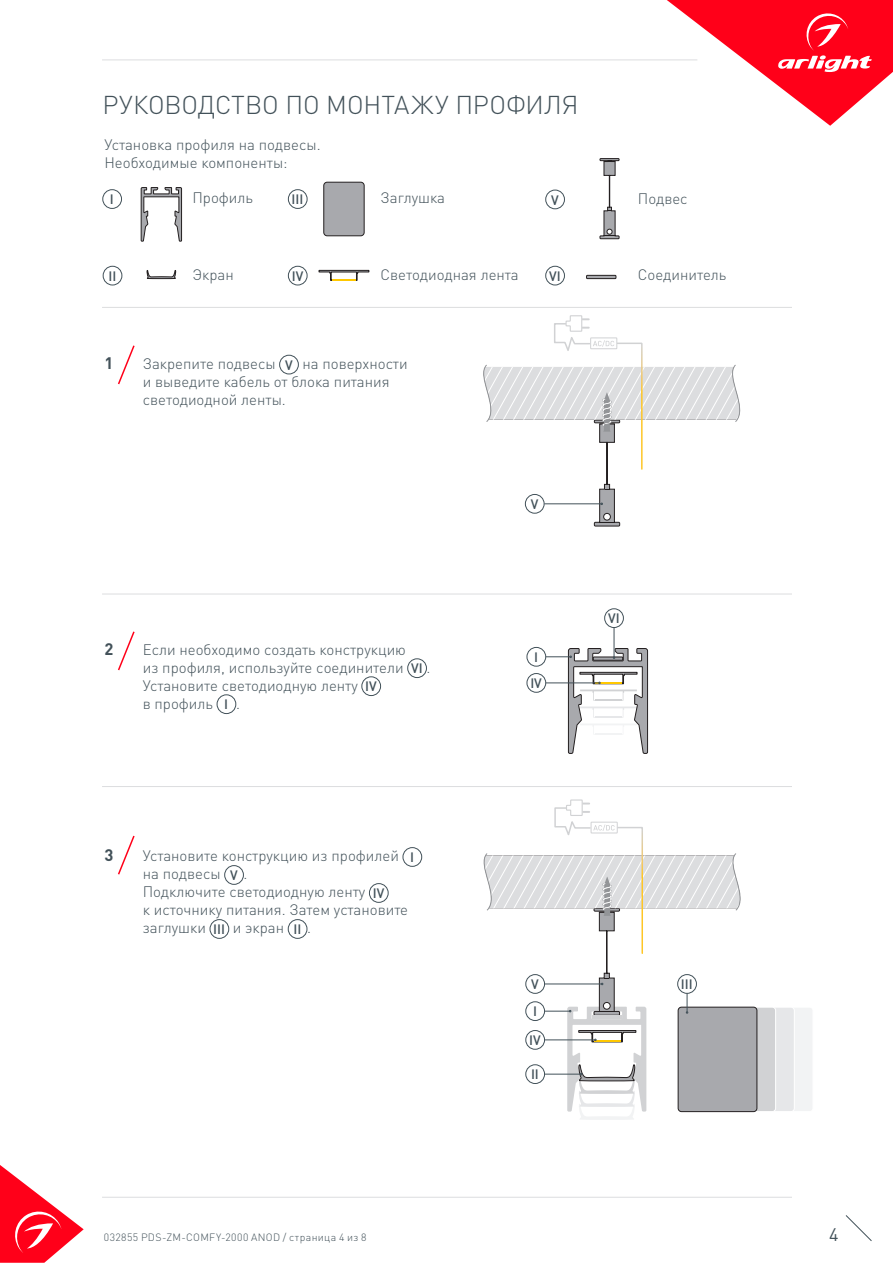
<style>
.page{position:relative;width:893px;height:1263px;background:#fff}
.page>*{position:absolute;margin:0;border:0;box-sizing:border-box;transform-origin:0 0}
.t1{font:300 25.5px "DIN Pro";letter-spacing:-.005em;color:#425159}
.t2{font:18px "DIN Pro";color:#425159}
.t3{font:700 16.5px "DIN Pro";color:#425159}
.t4{font:300 15px/18px "DIN Pro";color:#425159}
.t5{font:500 13.5px "DIN Pro";color:#425159}
.t6{font:300 10.5px "DIN Pro";letter-spacing:.04em;color:#425159}
</style>
<div class="page">
<svg style="left:0;top:1165px;width:84px;height:98px"></svg>
<svg style="left:845px;top:1215px;width:27px;height:26px"></svg>
<svg style="left:667px;top:0;width:226px;height:126px"></svg>
<hr style="left:102px;top:60px;width:595px;height:1px;background:#dcdddf">
<svg style="left:319px;top:270px;width:50px;height:11px"></svg>
<hr style="left:332px;top:279px;width:24px;height:2px;background:#ffc800">
<div style="left:103px;top:189px;width:19px;height:20px;border:1px solid #425159;border-radius:50%"></div>
<div style="left:103px;top:266px;width:19px;height:19px;border:1px solid #425159;border-radius:50%"></div>
<div style="left:288px;top:189px;width:19px;height:20px;border:1px solid #425159;border-radius:50%"></div>
<div style="left:288px;top:266px;width:19px;height:19px;border:1px solid #425159;border-radius:50%"></div>
<div style="left:324px;top:182px;width:40px;height:54px;background:#a8a9ad;border-radius:3px"></div>
<div style="left:324px;top:182px;width:40px;height:54px;border:1px solid #231f20;border-radius:3px"></div>
<hr style="left:102px;top:307px;width:690px;height:1px;background:#dcdddf">
<hr style="left:102px;top:594px;width:690px;height:1px;background:#dcdddf">
<hr style="left:102px;top:786px;width:690px;height:1px;background:#dcdddf">
<hr style="left:102px;top:1197px;width:690px;height:1px;background:#dcdddf">
<div style="left:545px;top:190px;width:20px;height:19px;border:1px solid #425159;border-radius:50%"></div>
<div style="left:545px;top:266px;width:20px;height:19px;border:1px solid #425159;border-radius:50%"></div>
<svg style="left:141px;top:187px;width:41px;height:55px"></svg>
<svg style="left:147px;top:270px;width:30px;height:9px"></svg>
<div style="left:279px;top:355px;width:20px;height:19px;border:1px solid #425159;border-radius:50%"></div>
<svg style="left:118px;top:345px;width:17px;height:40px"></svg>
<div style="left:527px;top:647px;width:19px;height:19px;border:1px solid #425159;border-radius:50%"></div>
<div style="left:527px;top:673px;width:19px;height:19px;border:1px solid #425159;border-radius:50%"></div>
<div style="left:604px;top:609px;width:20px;height:19px;border:1px solid #425159;border-radius:50%"></div>
<div style="left:407px;top:659px;width:20px;height:19px;border:1px solid #425159;border-radius:50%"></div>
<div style="left:362px;top:677px;width:19px;height:19px;border:1px solid #425159;border-radius:50%"></div>
<div style="left:217px;top:695px;width:19px;height:19px;border:1px solid #425159;border-radius:50%"></div>
<svg style="left:118px;top:631px;width:17px;height:40px"></svg>
<div style="left:586px;top:275px;width:30px;height:4px;border:1px solid #231f20"></div>
<hr style="left:614px;top:627px;width:1px;height:30px;background:#425159">
<svg style="left:546px;top:648px;width:102px;height:106px"></svg>
<div style="left:403px;top:847px;width:19px;height:19px;border:1px solid #425159;border-radius:50%"></div>
<div style="left:224px;top:865px;width:20px;height:19px;border:1px solid #425159;border-radius:50%"></div>
<div style="left:369px;top:883px;width:19px;height:19px;border:1px solid #425159;border-radius:50%"></div>
<div style="left:210px;top:919px;width:19px;height:19px;border:1px solid #425159;border-radius:50%"></div>
<div style="left:288px;top:919px;width:19px;height:19px;border:1px solid #425159;border-radius:50%"></div>
<svg style="left:118px;top:835px;width:17px;height:40px"></svg>
<svg style="left:600px;top:158px;width:19px;height:81px"></svg>
<svg style="left:483px;top:315px;width:258px;height:211px"></svg>
<div style="left:734px;top:1007px;width:79px;height:104px;background:#f2f3f4;border-radius:3px"></div>
<div style="left:734px;top:1007px;width:79px;height:105px;border:1px solid #fff;border-radius:3px"></div>
<div style="left:715px;top:1007px;width:79px;height:104px;background:#e6e7e9;border-radius:3px"></div>
<div style="left:715px;top:1007px;width:79px;height:105px;border:1px solid #fff;border-radius:3px"></div>
<div style="left:697px;top:1007px;width:79px;height:104px;background:#d1d2d4;border-radius:3px"></div>
<div style="left:697px;top:1007px;width:79px;height:105px;border:1px solid #fff;border-radius:3px"></div>
<div style="left:678px;top:1007px;width:79px;height:104px;background:#a8a9ad;border-radius:3px"></div>
<div style="left:678px;top:1007px;width:79px;height:105px;border:1px solid #231f20;border-radius:3px"></div>
<svg style="left:483px;top:799px;width:266px;height:321px"></svg>
<p class="t1" style="left:103px;top:87px;width:477px">РУКОВОДСТВО ПО МОНТАЖУ ПРОФИЛЯ</p>
<p class="t4" style="left:104px;top:134px;width:218px">Установка профиля на подвесы.</p>
<p class="t4" style="left:104px;top:152px;width:185px">Необходимые компоненты:</p>
<p class="t5" style="left:110px;top:190px;width:5px">I</p>
<p class="t4" style="left:192px;top:188px;width:62px">Профиль</p>
<p class="t5" style="left:292px;top:190px;width:13px">III</p>
<p class="t4" style="left:381px;top:188px;width:66px">Заглушка</p>
<p class="t5" style="left:551px;top:191px;width:9px">V</p>
<p class="t5" style="left:108px;top:267px;width:9px">II</p>
<p class="t4" style="left:192px;top:265px;width:43px">Экран</p>
<p class="t4" style="left:381px;top:265px;width:140px">Cветодиодная лента</p>
<p class="t5" style="left:292px;top:267px;width:13px">IV</p>
<p class="t5" style="left:549px;top:267px;width:13px">VI</p>
<p class="t3" style="left:104px;top:352px;width:10px">1</p>
<p class="t4" style="left:143px;top:354px;width:134px">Закрепите подвесы</p>
<p class="t5" style="left:285px;top:356px;width:9px">V</p>
<p class="t4" style="left:143px;top:354px;width:266px;text-indent:160px">на поверхности и выведите кабель от блока питания светодиодной ленты.</p>
<p class="t5" style="left:531px;top:495px;width:9px">V</p>
<p class="t3" style="left:104px;top:637px;width:10px">2</p>
<p class="t4" style="left:143px;top:640px;width:265px">Если необходимо создать конструкцию из профиля, используйте соединители</p>
<p class="t5" style="left:411px;top:659px;width:13px">VI</p>
<p class="t4" style="left:427px;top:658px;width:5px">.</p>
<p class="t4" style="left:143px;top:676px;width:217px">Установите светодиодную ленту</p>
<p class="t5" style="left:365px;top:677px;width:13px">IV</p>
<p class="t4" style="left:143px;top:694px;width:72px">в профиль</p>
<p class="t5" style="left:224px;top:695px;width:5px">I</p>
<p class="t4" style="left:236px;top:694px;width:5px">.</p>
<p class="t5" style="left:534px;top:648px;width:5px">I</p>
<p class="t5" style="left:530px;top:674px;width:13px">IV</p>
<p class="t4" style="left:638px;top:188px;width:51px">Подвес</p>
<p class="t4" style="left:638px;top:265px;width:90px">Соединитель</p>
<p class="t5" style="left:608px;top:609px;width:13px">VI</p>
<p class="t3" style="left:104px;top:844px;width:10px">3</p>
<p class="t4" style="left:143px;top:846px;width:258px">Установите конструкцию из профилей</p>
<p class="t5" style="left:410px;top:848px;width:5px">I</p>
<p class="t4" style="left:143px;top:864px;width:79px">на подвесы</p>
<p class="t5" style="left:230px;top:866px;width:9px">V</p>
<p class="t4" style="left:143px;top:864px;width:224px;text-indent:101px">.<br>Подключите светодиодную ленту</p>
<p class="t5" style="left:373px;top:884px;width:13px">IV</p>
<p class="t4" style="left:143px;top:900px;width:267px">к источнику питания. Затем установите заглушки</p>
<p class="t5" style="left:213px;top:920px;width:13px">III</p>
<p class="t4" style="left:233px;top:918px;width:53px">и экран</p>
<p class="t5" style="left:293px;top:920px;width:9px">II</p>
<p class="t4" style="left:307px;top:918px;width:5px">.</p>
<p class="t5" style="left:531px;top:975px;width:9px">V</p>
<p class="t5" style="left:533px;top:1002px;width:5px">I</p>
<p class="t5" style="left:529px;top:1031px;width:13px">IV</p>
<p class="t5" style="left:531px;top:1065px;width:9px">II</p>
<p class="t5" style="left:681px;top:975px;width:13px">III</p>
<p class="t6" style="left:104px;top:1230px;width:264px">032855 PDS-ZM-COMFY-2000 ANOD / страница 4 из 8</p>
<p class="t2" style="left:829px;top:1222px;width:11px">4</p>
</div>
